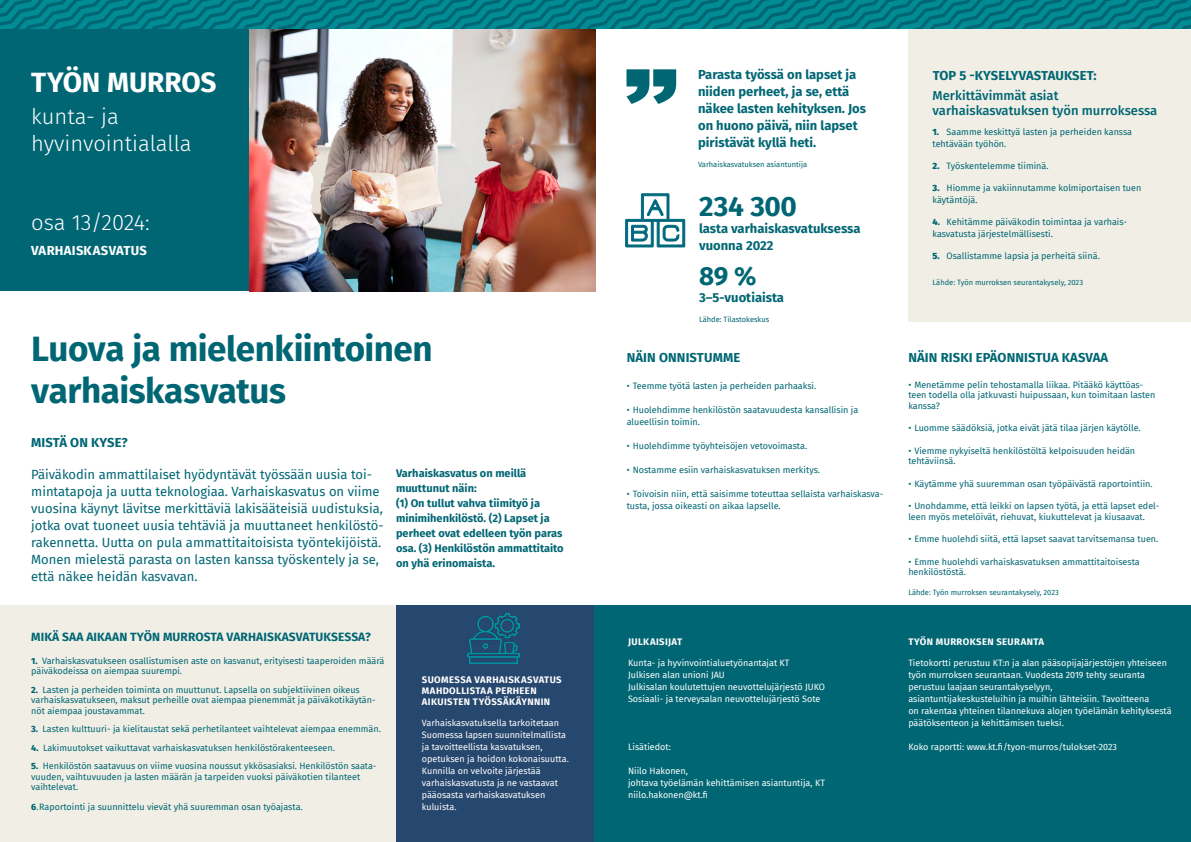
<style>
.page{position:relative;width:1191px;height:842px;background:#fff}
.page>*{position:absolute;margin:0;border:0;box-sizing:border-box;transform-origin:0 0}
.Otsikko_iso_H1{font:700 35px/42px "Fira Sans";letter-spacing:-.015em;color:#006674}
.Työn_murros_tunnus_H1{font:700 28px "Fira Sans";letter-spacing:-.005em;color:#fff}
.Luvut_isot{font:700 28px "Fira Sans";letter-spacing:-.01em;color:#006674}
.Luvut_isot-2{font:700 26px "Fira Sans";color:#006674}
.Tunnus_leipis_p{font:300 22px/26.4px "Fira Sans";color:#fff}
.Ingressi_ja_Nosto_P{font:13px/17px "Fira Sans";color:#006674}
.Ingressi_ja_Nosto_P-2{font:700 13px/17px "Fira Sans";color:#006674}
.Otsikot_caps_H2{font:700 13px/19.6px "Fira Sans";letter-spacing:.01em;color:#006674}
.Otsikot_caps_H2-2{font:500 13px "Fira Sans";color:#006674}
.Tunnus_CAPS{font:700 13px "Fira Sans";letter-spacing:.025em;color:#fff}
.Otsikot_caps_H2-3{font:700 12px "Fira Sans";letter-spacing:.01em;color:#006674}
.Ingressi_ja_Nosto_P-3{font:700 11px/15px "Fira Sans";color:#006674}
.Tietolaatikko_otsikko_nega_P{font:700 9.5px/11.4px "Fira Sans";letter-spacing:.04em;color:#fff}
.Lista_numeroitu_P{font:9px/10.5px "Fira Sans";color:#006674}
.Leipis_liehu_nega_P{font:9px/12px "Fira Sans";color:#fff}
.Lista_2_leipis_P{font:9px/10.5px "Fira Sans";color:#006674}
.Lähde_P{font:7.5px "Fira Sans";color:#006674}
.Lista_2_leipis_P-2{font:7.5px "Fira Sans";color:#006674}
.Lista_numeroitu_P-2{font:7.5px "Fira Sans";color:#006674}
.s1{font-weight:800}
.s2{font-weight:500}
</style>
<div class="page">
<div style="left:0;top:28px;width:249px;height:263px;background:#006674"></div>
<div style="left:0;top:606px;width:396px;height:236px;background:#f1efe5"></div>
<div style="left:396px;top:606px;width:199px;height:236px;background:#26476e"></div>
<div style="left:594px;top:606px;width:597px;height:236px;background:#006674"></div>
<div style="left:908px;top:28px;width:283px;height:294px;background:#f1efe5"></div>
<img style="left:249px;top:28px;width:346px;height:263px">
<svg style="left:625px;top:193px;width:60px;height:55px"></svg>
<svg style="left:0;top:0;width:1191px;height:28px;background:#007c88"></svg>
<svg style="left:626px;top:69px;width:50px;height:35px"></svg>
<img style="left:468px;top:613px;width:51px;height:50px">
<p class="Työn_murros_tunnus_H1" style="left:31px;top:59px;width:187px">TYÖN MURROS</p>
<p class="Tunnus_leipis_p" style="left:31px;top:103px;width:162px">kunta- ja hyvinvointialalla</p>
<p class="Tunnus_leipis_p" style="left:31px;top:209px;width:120px">osa 13/2024:</p>
<p class="Tunnus_CAPS" style="left:31px;top:240px;width:117px">VARHAISKASVATUS</p>
<h1 class="Otsikko_iso_H1" style="left:31px;top:325px;width:403px">Luova ja mielenkiintoinen varhaiskasvatus</h1>
<h2 class="Otsikot_caps_H2" style="left:31px;top:431px;width:98px">MISTÄ ON KYSE?</h2>
<p class="Ingressi_ja_Nosto_P" style="left:31px;top:466px;width:354px">Päiväkodin ammattilaiset hyödyntävät työssään uusia toi&shy;mintatapoja ja uutta teknologiaa. Varhaiskasvatus on viime vuosina käynyt lävitse merkittäviä lakisääteisiä uudistuksia, jotka ovat tuoneet uusia tehtäviä ja muuttaneet henkilöstö&shy;rakennetta. Uutta on pula ammattitaitoisista työntekijöistä.<br>Monen mielestä parasta on lasten kanssa työskentely ja se, että näkee heidän kasvavan.</p>
<p class="Ingressi_ja_Nosto_P-3" style="left:396px;top:465px;width:169px">Varhaiskasvatus on meillä muuttunut näin:<br>(1) On tullut vahva tiimityö ja minimihenkilöstö. (2) Lapset ja perheet ovat edelleen työn paras osa. (3) Henkilöstön ammattitaito on yhä erinomaista.</p>
<h2 class="Otsikot_caps_H2-3" style="left:31px;top:627px;width:341px">MIKÄ SAA AIKAAN TYÖN MURROSTA VARHAISKASVATUKSESSA?</h2>
<p class="Lista_numeroitu_P" style="left:31px;top:655px;width:355px"><span class="s1">1.</span> Varhaiskasvatukseen osallistumisen aste on kasvanut, erityisesti taaperoiden määrä päiväkodeissa on aiempaa suurempi.</p>
<p class="Lista_numeroitu_P" style="left:31px;top:684px;width:346px"><span class="s1">2.</span> Lasten ja perheiden toiminta on muuttunut. Lapsella on subjektiivinen oikeus varhaiskasvatukseen, maksut perheille ovat aiempaa pienemmät ja päiväkotikäytän&shy;nöt aiempaa joustavammat.</p>
<p class="Lista_numeroitu_P" style="left:31px;top:724px;width:351px"><span class="s1">3.</span> Lasten kulttuuri- ja kielitaustat sekä perhetilanteet vaihtelevat aiempaa enemmän.</p>
<p class="Lista_numeroitu_P" style="left:31px;top:742px;width:305px"><span class="s1">4.</span> Lakimuutokset vaikuttavat varhaiskasvatuksen henkilöstörakenteeseen.</p>
<p class="Lista_numeroitu_P" style="left:31px;top:760px;width:347px"><span class="s1">5.</span> Henkilöstön saatavuus on viime vuosina noussut ykkösasiaksi. Henkilöstön saata&shy;vuuden, vaihtuvuuden ja lasten määrän ja tarpeiden vuoksi päiväkotien tilanteet vaihtelevat.</p>
<p class="Lista_numeroitu_P" style="left:31px;top:801px;width:273px"><span class="s1">6</span>.Raportointi ja suunnittelu vievät yhä suuremman osan työajasta.</p>
<p class="Tietolaatikko_otsikko_nega_P" style="left:422px;top:673px;width:141px">SUOMESSA VARHAISKASVATUS<br>MAHDOLLISTAA PERHEEN<br>AIKUISTEN TYÖSSÄKÄYNNIN</p>
<p class="Leipis_liehu_nega_P" style="left:422px;top:716px;width:148px">Varhaiskasvatuksella tarkoitetaan<br>Suomessa lapsen suunnitelmallista ja tavoitteellista kasvatuksen, opetuksen ja hoidon kokonaisuutta.<br>Kunnilla on velvoite järjestää varhaiskasvatusta ja ne vastaavat pääosasta varhaiskasvatuksen kuluista.</p>
<p class="Ingressi_ja_Nosto_P-2" style="left:698px;top:65px;width:169px">Parasta työssä on lapset ja niiden perheet, ja se, että näkee lasten kehityksen. Jos on huono päivä, niin lapset piristävät kyllä heti.</p>
<p class="Lähde_P" style="left:698px;top:159px;width:111px">Varhaiskasvatuksen asiantuntija</p>
<h1 class="Luvut_isot" style="left:699px;top:183px;width:99px">234 300</h1>
<p class="Ingressi_ja_Nosto_P-2" style="left:699px;top:219px;width:163px">lasta varhaiskasvatuksessa vuonna 2022</p>
<h1 class="Luvut_isot-2" style="left:699px;top:254px;width:59px">89 %</h1>
<p class="Ingressi_ja_Nosto_P-2" style="left:699px;top:288px;width:86px">3–5-vuotiaista</p>
<p class="Lähde_P" style="left:699px;top:314px;width:72px">Lähde: Tilastokeskus</p>
<h2 class="Otsikot_caps_H2" style="left:627px;top:347px;width:115px">NÄIN ONNISTUMME</h2>
<p class="Lista_2_leipis_P" style="left:626px;top:381px;width:191px">• Teemme työtä lasten ja perheiden parhaaksi.</p>
<p class="Lista_2_leipis_P" style="left:626px;top:404px;width:233px;line-height:12px">• Huolehdimme henkilöstön saatavuudesta kansallisin ja alueellisin toimin.</p>
<p class="Lista_2_leipis_P" style="left:626px;top:441px;width:182px">• Huolehdimme työyhteisöjen vetovoimasta.</p>
<p class="Lista_2_leipis_P" style="left:626px;top:465px;width:195px">• Nostamme esiin varhaiskasvatuksen merkitys.</p>
<p class="Lista_2_leipis_P" style="left:626px;top:488px;width:258px;line-height:12px">• Toivoisin niin, että saisimme toteuttaa sellaista varhaiskasva&shy;tusta, jossa oikeasti on aikaa lapselle.</p>
<p class="Tietolaatikko_otsikko_nega_P" style="left:628px;top:636px;width:56px">JULKAISIJAT</p>
<p class="Leipis_liehu_nega_P" style="left:628px;top:656px;width:163px">Kunta- ja hyvinvointialuetyönantajat KT</p>
<p class="Leipis_liehu_nega_P" style="left:628px;top:668px;width:98px">Julkisen alan unioni JAU</p>
<p class="Leipis_liehu_nega_P" style="left:628px;top:680px;width:199px">Julkisalan koulutettujen neuvottelujärjestö JUKO</p>
<p class="Leipis_liehu_nega_P" style="left:628px;top:692px;width:194px">Sosiaali- ja terveysalan neuvottelujärjestö Sote</p>
<p class="Leipis_liehu_nega_P" style="left:628px;top:740px;width:44px">Lisätiedot:</p>
<p class="Leipis_liehu_nega_P" style="left:628px;top:764px;width:198px">Niilo Hakonen,<br>johtava työelämän kehittämisen asiantuntija, KT niilo.hakonen@kt.fi</p>
<h2 class="Otsikot_caps_H2" style="left:932px;top:65px;width:165px">TOP 5 -KYSELYVASTAUKSET:<br><span class="s2">Merkittävimmät asiat</span></h2>
<h2 class="Otsikot_caps_H2-2" style="left:932px;top:100px;width:226px">varhaiskasvatuksen työn murroksessa</h2>
<p class="Lista_numeroitu_P" style="left:932px;top:126px;width:201px;line-height:12px"><span class="s1">1.</span> Saamme keskittyä lasten ja perheiden kanssa tehtävään työhön.</p>
<p class="Lista_numeroitu_P" style="left:932px;top:161px;width:117px"><span class="s1">2.</span> Työskentelemme tiiminä.</p>
<p class="Lista_numeroitu_P" style="left:932px;top:182px;width:210px;line-height:12px"><span class="s1">3.</span> Hiomme ja vakiinnutamme kolmiportaisen tuen käytäntöjä.</p>
<p class="Lista_numeroitu_P" style="left:932px;top:216px;width:195px;line-height:12px"><span class="s1">4.</span> Kehitämme päiväkodin toimintaa ja varhais&shy;kasvatusta järjestelmällisesti.</p>
<p class="Lista_numeroitu_P" style="left:932px;top:251px;width:169px"><span class="s1">5.</span> Osallistamme lapsia ja perheitä siinä.</p>
<p class="Lista_numeroitu_P-2" style="left:932px;top:277px;width:152px">Lähde: Työn murroksen seurantakysely, 2023</p>
<h2 class="Otsikot_caps_H2" style="left:908px;top:347px;width:201px">NÄIN RISKI EPÄONNISTUA KASVAA</h2>
<p class="Lista_2_leipis_P" style="left:908px;top:379px;width:248px">• Menetämme pelin tehostamalla liikaa. Pitääkö käyttöas&shy;teen todella olla jatkuvasti huipussaan, kun toimitaan lasten kanssa?</p>
<p class="Lista_2_leipis_P" style="left:908px;top:423px;width:234px">• Luomme säädöksiä, jotka eivät jätä tilaa järjen käytölle.</p>
<p class="Lista_2_leipis_P" style="left:908px;top:445px;width:228px">• Viemme nykyiseltä henkilöstöltä kelpoisuuden heidän tehtäviinsä.</p>
<p class="Lista_2_leipis_P" style="left:908px;top:478px;width:246px">• Käytämme yhä suuremman osan työpäivästä raportointiin.</p>
<p class="Lista_2_leipis_P" style="left:908px;top:501px;width:252px">• Unohdamme, että leikki on lapsen työtä, ja että lapset edel&shy;leen myös metelöivät, riehuvat, kiukuttelevat ja kiusaavat.</p>
<p class="Lista_2_leipis_P" style="left:908px;top:534px;width:251px">• Emme huolehdi siitä, että lapset saavat tarvitsemansa tuen.</p>
<p class="Lista_2_leipis_P" style="left:908px;top:556px;width:233px">• Emme huolehdi varhaiskasvatuksen ammattitaitoisesta henkilöstöstä.</p>
<p class="Lista_2_leipis_P-2" style="left:908px;top:587px;width:152px">Lähde: Työn murroksen seurantakysely, 2023</p>
<p class="Tietolaatikko_otsikko_nega_P" style="left:908px;top:636px;width:137px">TYÖN MURROKSEN SEURANTA</p>
<p class="Leipis_liehu_nega_P" style="left:908px;top:656px;width:260px">Tietokortti perustuu KT:n ja alan pääsopijajärjestöjen yhteiseen työn murroksen seurantaan. Vuodesta 2019 tehty seuranta perustuu laajaan seurantakyselyyn,</p>
<p class="Leipis_liehu_nega_P" style="left:908px;top:692px;width:242px">asiantuntijakeskusteluihin ja muihin lähteisiin. Tavoitteena</p>
<p class="Leipis_liehu_nega_P" style="left:908px;top:704px;width:265px">on rakentaa yhteinen tilannekuva alojen työelämän kehityksestä päätöksenteon ja kehittämisen tueksi.</p>
<p class="Leipis_liehu_nega_P" style="left:908px;top:740px;width:210px">Koko raportti: www.kt.fi/tyon-murros/tulokset-2023</p>
</div>
